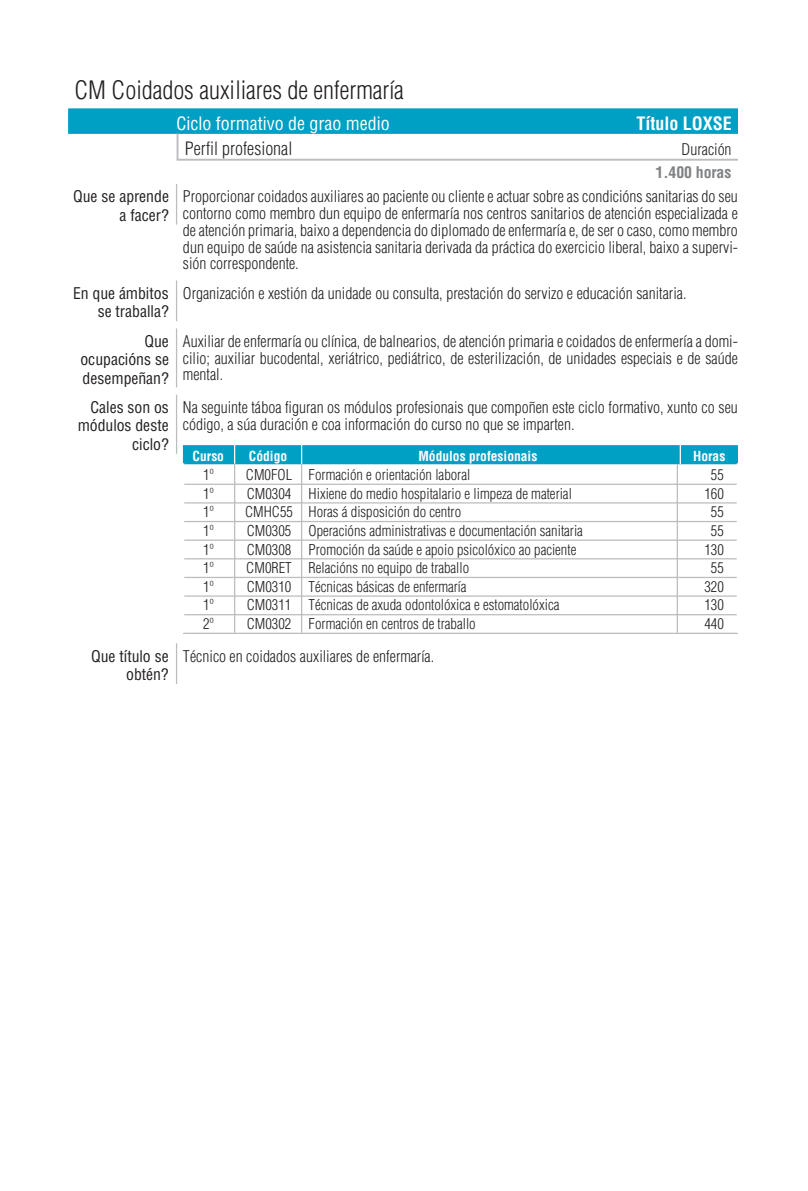
<style>
.page{position:relative;width:808px;height:1191px;background:#fff}
.page>*{position:absolute;margin:0;border:0;box-sizing:border-box;transform-origin:0 0}
.t1{font:300 condensed 24.75px "Helvetica";color:#231f20}
.t2{font:condensed 18px "Helvetica";letter-spacing:-.005em;color:#fff}
.t3{font:300 condensed 18px "Helvetica";letter-spacing:.005em;color:#231f20}
.t4{font:700 condensed 18px "Helvetica";color:#fff}
.t5{font:300 condensed 15.75px/16.7px "Helvetica";color:#231f20;text-align:justify}
.t6{font:condensed 15.75px/18.4px "Helvetica";color:#231f20;text-align:right}
.t7{font:700 condensed 15.75px "Helvetica";letter-spacing:-.005em;color:#808285}
.t8{font:300 condensed 14.62px "Helvetica";color:#231f20}
.t9{font:700 condensed 13.5px "Helvetica";color:#fff}
</style>
<div class="page">
<div style="left:68px;top:108px;width:670px;height:26px;background:#00a0c4"></div>
<svg style="left:177px;top:134px;width:1px;height:25px"></svg>
<hr style="left:177px;top:159px;width:561px;height:2px;background:#bcbdc0">
<hr style="left:176px;top:184px;width:1px;height:40px;background:#bcbdc0">
<hr style="left:176px;top:280px;width:1px;height:41px;background:#bcbdc0">
<hr style="left:176px;top:328px;width:1px;height:59px;background:#bcbdc0">
<hr style="left:176px;top:395px;width:1px;height:59px;background:#bcbdc0">
<div style="left:183px;top:445px;width:555px;height:19px;background:#00a0c4"></div>
<hr style="left:679px;top:442px;width:2px;height:22px;background:#fff">
<hr style="left:183px;top:483px;width:555px;height:2px;background:#bcbdc0">
<hr style="left:736px;top:463px;width:2px;height:20px;background:#fff">
<hr style="left:183px;top:502px;width:555px;height:1px;background:#bcbdc0">
<hr style="left:736px;top:482px;width:2px;height:20px;background:#fff">
<hr style="left:183px;top:521px;width:555px;height:1px;background:#bcbdc0">
<hr style="left:736px;top:500px;width:2px;height:21px;background:#fff">
<hr style="left:183px;top:539px;width:555px;height:2px;background:#bcbdc0">
<hr style="left:736px;top:519px;width:2px;height:20px;background:#fff">
<hr style="left:183px;top:558px;width:555px;height:1px;background:#bcbdc0">
<hr style="left:736px;top:538px;width:2px;height:20px;background:#fff">
<hr style="left:183px;top:577px;width:555px;height:1px;background:#bcbdc0">
<hr style="left:736px;top:556px;width:2px;height:21px;background:#fff">
<hr style="left:183px;top:595px;width:555px;height:1px;background:#bcbdc0">
<hr style="left:736px;top:575px;width:2px;height:20px;background:#fff">
<hr style="left:183px;top:614px;width:555px;height:1px;background:#bcbdc0">
<hr style="left:736px;top:593px;width:2px;height:21px;background:#fff">
<hr style="left:183px;top:632px;width:555px;height:2px;background:#bcbdc0">
<svg style="left:234px;top:445px;width:1px;height:187px"></svg>
<svg style="left:301px;top:445px;width:1px;height:187px"></svg>
<svg style="left:677px;top:464px;width:1px;height:168px"></svg>
<hr style="left:736px;top:612px;width:2px;height:20px;background:#fff">
<hr style="left:176px;top:643px;width:1px;height:41px;background:#bcbdc0">
<h1 class="t1" style="left:74px;top:80px;width:331px">CM Coidados auxiliares de enfermaría</h1>
<p class="t2" style="left:177px;top:116px;width:215px">Ciclo formativo de grao medio</p>
<p class="t4" style="left:636px;top:116px;width:97px">Título LOXSE</p>
<p class="t3" style="left:185px;top:141px;width:109px">Perfil profesional</p>
<p class="t5" style="left:681px;top:143px;width:52px">Duración</p>
<p class="t7" style="left:655px;top:166px;width:77px">1.400 horas</p>
<p class="t6" style="left:73px;top:189px;width:97px">Que se aprende a facer?</p>
<p class="t5" style="left:183px;top:190px;width:556px">Pro por cio nar coi da dos au xi lia res ao pa cien te ou clien te e ac tuar so bre as con di cións sa ni ta rias do seu con tor no como mem bro dun equi po de en fer ma ría nos cen tros sa ni ta rios de aten ción es pe cia li za da e de aten ción pri ma ria, bai xo a de pen den cia do di plo ma do de en fer ma ría e, de ser o caso, como mem bro dun equi po de saú de na asis ten cia sa ni ta ria de ri va da da prác ti ca do exer ci cio li be ral, bai xo a su per vi - sión co rres pon den te.</p>
<p class="t6" style="left:73px;top:286px;width:97px">En que ámbitos se traballa?</p>
<p class="t5" style="left:183px;top:286px;width:505px">Orga ni za ción e xes tión da uni da de ou con sul ta, pres ta ción do ser vi zo e edu ca ción sa ni ta ria.</p>
<p class="t6" style="left:80px;top:333px;width:90px;text-align:justify;text-indent:64px">Que ocupacións se desempeñan?</p>
<p class="t5" style="left:183px;top:334px;width:556px">Au xi liar de en fer ma ría ou clí ni ca, de bal nea rios, de aten ción pri ma ria e coi da dos de en fer me ría a do mi - ci lio; au xi liar bu co den tal, xe riá tri co, pe diá tri co, de es te ri li za ción, de uni da des es pe ciais e de saú de men tal.</p>
<p class="t6" style="left:78px;top:400px;width:93px">Cales son os módulos deste ciclo?</p>
<p class="t5" style="left:183px;top:401px;width:556px">Na seguinte táboa figuran os módulos profesionais que compoñen este ciclo formativo, xunto co seu código, a súa duración e coa información do curso no que se imparten.</p>
<p class="t9" style="left:192px;top:451px;width:33px">Curso</p>
<p class="t9" style="left:249px;top:451px;width:40px">Código</p>
<p class="t9" style="left:418px;top:451px;width:120px">Módulos profesionais</p>
<p class="t9" style="left:693px;top:451px;width:34px">Horas</p>
<p class="t8" style="left:203px;top:469px;width:12px">1º</p>
<p class="t8" style="left:246px;top:469px;width:226px">CM0FOL Formación e orientación laboral</p>
<p class="t8" style="left:711px;top:469px;width:14px">55</p>
<p class="t8" style="left:203px;top:487px;width:12px">1º</p>
<p class="t8" style="left:247px;top:487px;width:327px">CM0304 Hixiene do medio hospitalario e limpeza de material</p>
<p class="t8" style="left:704px;top:487px;width:21px">160</p>
<p class="t8" style="left:203px;top:506px;width:12px">1º</p>
<p class="t8" style="left:245px;top:506px;width:218px">CMHC55 Horas á disposición do centro</p>
<p class="t8" style="left:711px;top:506px;width:14px">55</p>
<p class="t8" style="left:203px;top:525px;width:12px">1º</p>
<p class="t8" style="left:247px;top:525px;width:338px">CM0305 Operacións administrativas e documentación sanitaria</p>
<p class="t8" style="left:711px;top:525px;width:14px">55</p>
<p class="t8" style="left:203px;top:543px;width:12px">1º</p>
<p class="t8" style="left:247px;top:543px;width:331px">CM0308 Promoción da saúde e apoio psicolóxico ao paciente</p>
<p class="t8" style="left:704px;top:543px;width:21px">130</p>
<p class="t8" style="left:203px;top:562px;width:12px">1º</p>
<p class="t8" style="left:246px;top:562px;width:224px">CM0RET Relacións no equipo de traballo</p>
<p class="t8" style="left:711px;top:562px;width:14px">55</p>
<p class="t8" style="left:203px;top:581px;width:12px">1º</p>
<p class="t8" style="left:247px;top:581px;width:221px">CM0310 Técnicas básicas de enfermaría</p>
<p class="t8" style="left:704px;top:581px;width:21px">320</p>
<p class="t8" style="left:203px;top:599px;width:12px">1º</p>
<p class="t8" style="left:247px;top:599px;width:314px">CM0311 Técnicas de axuda odontolóxica e estomatolóxica</p>
<p class="t8" style="left:704px;top:599px;width:21px">130</p>
<p class="t8" style="left:203px;top:618px;width:12px">2º</p>
<p class="t8" style="left:247px;top:618px;width:231px">CM0302 Formación en centros de traballo</p>
<p class="t8" style="left:704px;top:618px;width:21px">440</p>
<p class="t6" style="left:91px;top:648px;width:79px">Que título se obtén?</p>
<p class="t5" style="left:183px;top:649px;width:253px">Técnico en coidados auxiliares de enfermaría.</p>
</div>
